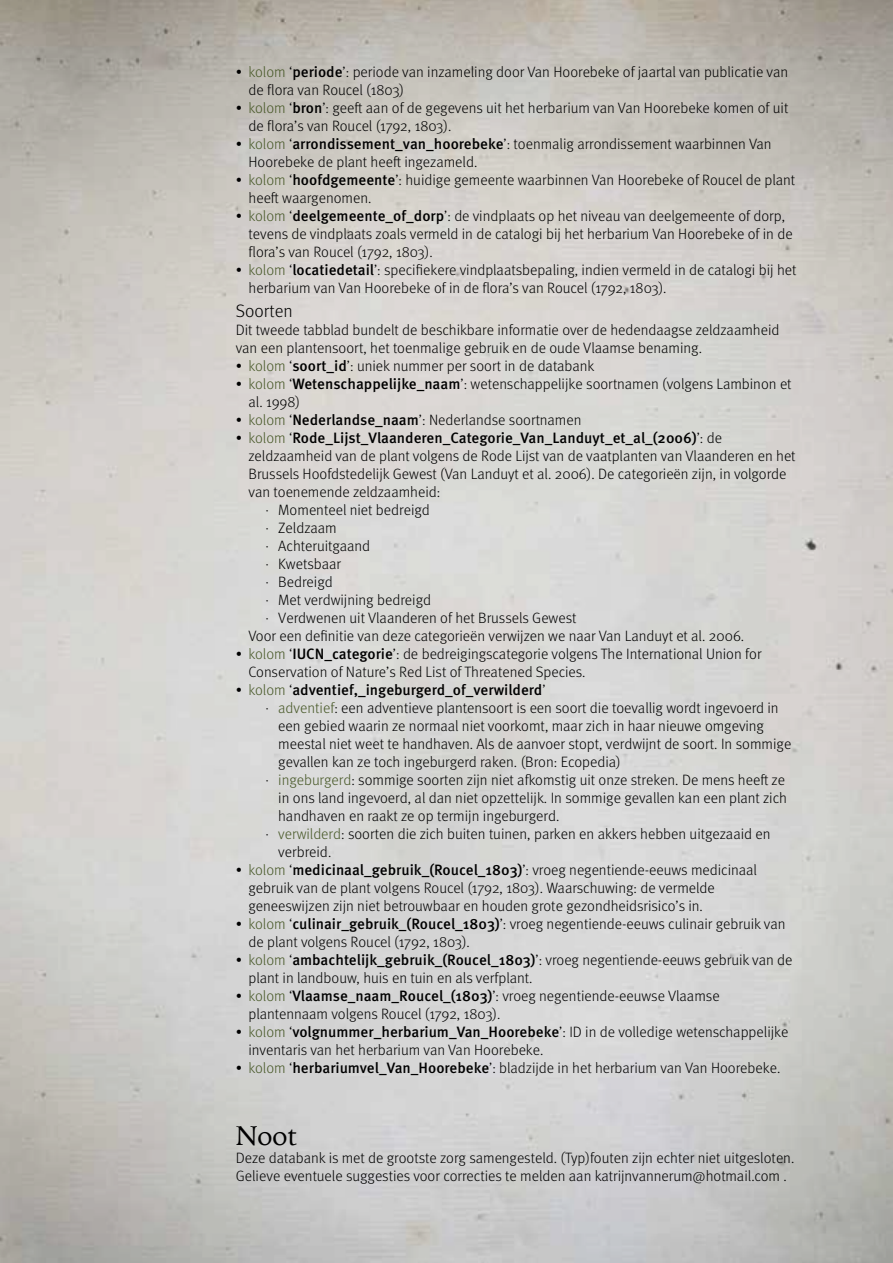
<style>
.page{position:relative;width:893px;height:1263px;background:#fff}
.page>*{position:absolute;margin:0;border:0;box-sizing:border-box;transform-origin:0 0}
.t1{font:27px "Iowan Old Style";color:#000}
.t2{font:300 18px "Meta Pro";color:#000}
.t3{font:300 15px/18px "Meta Pro";color:#000}
.t4{font:500 15px "Meta Pro";color:#000}
.s1{color:#475827}
.s2{font-weight:500}
.s3{font-weight:300}
.s4{font-weight:300;color:#475827}
</style>
<div class="page">
<img style="left:0;top:0;width:893px;height:1263px">
<p class="t3" style="left:249px;top:62px;width:541px;text-indent:-13px">• <span class="s1">kolom</span> ‘<span class="s2">periode</span>’: periode van inzameling door Van Hoorebeke of jaartal van publicatie van de flora van Roucel (1803)</p>
<p class="t3" style="left:249px;top:98px;width:541px;text-indent:-13px">• <span class="s1">kolom</span> ‘<span class="s2">bron</span>’: geeft aan of de gegevens uit het herbarium van Van Hoorebeke komen of uit de flora’s van Roucel (1792, 1803).</p>
<p class="t3" style="left:249px;top:134px;width:524px;text-indent:-13px">• <span class="s1">kolom</span> ‘<span class="s2">arrondissement_van_hoorebeke</span>’: toenmalig arrondissement waarbinnen Van<br>Hoorebeke de plant heeft ingezameld.</p>
<p class="t3" style="left:249px;top:170px;width:548px;text-indent:-13px">• <span class="s1">kolom</span> ‘<span class="s2">hoofdgemeente</span>’: huidige gemeente waarbinnen Van Hoorebeke of Roucel de plant heeft waargenomen.</p>
<p class="t3" style="left:249px;top:206px;width:546px;text-indent:-13px">• <span class="s1">kolom</span> ‘<span class="s2">deelgemeente_of_dorp</span>’: de vindplaats op het niveau van deelgemeente of dorp, tevens de vindplaats zoals vermeld in de catalogi bij het herbarium Van Hoorebeke of in de flora’s van Roucel (1792, 1803).</p>
<p class="t3" style="left:249px;top:260px;width:549px;text-indent:-13px">• <span class="s1">kolom</span> ‘<span class="s2">locatiedetail</span>’: specifiekere vindplaatsbepaling, indien vermeld in de catalogi bij het herbarium van Van Hoorebeke of in de flora’s van Roucel (1792, 1803).</p>
<p class="t2" style="left:236px;top:298px;width:59px">Soorten</p>
<p class="t3" style="left:236px;top:320px;width:545px">Dit tweede tabblad bundelt de beschikbare informatie over de hedendaagse zeldzaamheid van een plantensoort, het toenmalige gebruik en de oude Vlaamse benaming.</p>
<p class="t3" style="left:236px;top:356px;width:360px">• <span class="s1">kolom</span> ‘<span class="s2">soort_id</span>’: uniek nummer per soort in de databank</p>
<p class="t3" style="left:249px;top:374px;width:545px;text-indent:-13px">• <span class="s1">kolom</span> ‘<span class="s2">Wetenschappelijke_naam</span>’: wetenschappelijke soortnamen (volgens Lambinon et al. 1998)</p>
<p class="t3" style="left:236px;top:410px;width:347px">• <span class="s1">kolom</span> ‘<span class="s2">Nederlandse_naam</span>’: Nederlandse soortnamen</p>
<p class="t4" style="left:236px;top:426px;width:488px"><span class="s3">•</span> <span class="s4">kolom</span> <span class="s3">‘</span>Rode_Lijst_Vlaanderen_Categorie_Van_Landuyt_et_al_(2006)<span class="s3">’: de</span></p>
<p class="t3" style="left:249px;top:446px;width:549px">zeldzaamheid van de plant volgens de Rode Lijst van de vaatplanten van Vlaanderen en het</p>
<p class="t3" style="left:249px;top:464px;width:539px">Brussels Hoofdstedelijk Gewest (Van Landuyt et al. 2006). De categorieën zijn, in volgorde</p>
<p class="t3" style="left:249px;top:482px;width:193px">van toenemende zeldzaamheid:</p>
<p class="t3" style="left:266px;top:500px;width:166px">· Momenteel niet bedreigd</p>
<p class="t3" style="left:266px;top:518px;width:73px">· Zeldzaam</p>
<p class="t3" style="left:266px;top:536px;width:106px">· Achteruitgaand</p>
<p class="t3" style="left:266px;top:554px;width:77px">· Kwetsbaar</p>
<p class="t3" style="left:266px;top:572px;width:69px">· Bedreigd</p>
<p class="t3" style="left:266px;top:590px;width:167px">· Met verdwijning bedreigd</p>
<p class="t3" style="left:266px;top:608px;width:312px">· Verdwenen uit Vlaanderen of het Brussels Gewest</p>
<p class="t3" style="left:249px;top:626px;width:497px">Voor een definitie van deze categorieën verwijzen we naar Van Landuyt et al. 2006.</p>
<p class="t3" style="left:249px;top:644px;width:514px;text-indent:-13px">• <span class="s1">kolom</span> ‘<span class="s2">IUCN_categorie</span>’: de bedreigingscategorie volgens The International Union for<br>Conservation of Nature’s Red List of Threatened Species.</p>
<p class="t4" style="left:236px;top:678px;width:311px"><span class="s3">•</span> <span class="s4">kolom</span> <span class="s3">‘</span>adventief,_ingeburgerd_of_verwilderd<span class="s3">’</span></p>
<p class="t3" style="left:266px;top:698px;width:515px">· <span class="s1">adventief</span>: een adventieve plantensoort is een soort die toevallig wordt ingevoerd in</p>
<p class="t3" style="left:278px;top:716px;width:487px">een gebied waarin ze normaal niet voorkomt, maar zich in haar nieuwe omgeving</p>
<p class="t3" style="left:278px;top:734px;width:514px">meestal niet weet te handhaven. Als de aanvoer stopt, verdwijnt de soort. In sommige</p>
<p class="t3" style="left:278px;top:752px;width:344px">gevallen kan ze toch ingeburgerd raken. (Bron: Ecopedia)</p>
<p class="t3" style="left:266px;top:770px;width:521px">· <span class="s1">ingeburgerd</span>: sommige soorten zijn niet afkomstig uit onze streken. De mens heeft ze</p>
<p class="t3" style="left:278px;top:788px;width:510px">in ons land ingevoerd, al dan niet opzettelijk. In sommige gevallen kan een plant zich</p>
<p class="t3" style="left:278px;top:806px;width:283px">handhaven en raakt ze op termijn ingeburgerd.</p>
<p class="t3" style="left:266px;top:824px;width:506px">· <span class="s1">verwilderd</span>: soorten die zich buiten tuinen, parken en akkers hebben uitgezaaid en</p>
<p class="t3" style="left:278px;top:842px;width:55px">verbreid.</p>
<p class="t3" style="left:248px;top:860px;width:510px;text-indent:-13px">• <span class="s1">kolom</span> ‘<span class="s2">medicinaal_gebruik_(Roucel_1803)</span>’: vroeg negentiende-eeuws medicinaal gebruik van de plant volgens Roucel (1792, 1803). Waarschuwing: de vermelde geneeswijzen zijn niet betrouwbaar en houden grote gezondheidsrisico’s in.</p>
<p class="t3" style="left:248px;top:914px;width:538px;text-indent:-13px">• <span class="s1">kolom</span> ‘<span class="s2">culinair_gebruik_(Roucel_1803)</span>’: vroeg negentiende-eeuws culinair gebruik van de plant volgens Roucel (1792, 1803).</p>
<p class="t3" style="left:248px;top:950px;width:545px;text-indent:-13px">• <span class="s1">kolom</span> ‘<span class="s2">ambachtelijk_gebruik_(Roucel_1803)</span>’: vroeg negentiende-eeuws gebruik van de plant in landbouw, huis en tuin en als verfplant.</p>
<p class="t3" style="left:248px;top:986px;width:473px;text-indent:-13px">• <span class="s1">kolom</span> ‘<span class="s2">Vlaamse_naam_Roucel_(1803)</span>’: vroeg negentiende-eeuwse Vlaamse plantennaam volgens Roucel (1792, 1803).</p>
<p class="t3" style="left:248px;top:1022px;width:541px;text-indent:-13px">• <span class="s1">kolom</span> ‘<span class="s2">volgnummer_herbarium_Van_Hoorebeke</span>’: ID in de volledige wetenschappelijke inventaris van het herbarium van Van Hoorebeke.</p>
<p class="t3" style="left:236px;top:1058px;width:546px">• <span class="s1">kolom</span> ‘<span class="s2">herbariumvel_Van_Hoorebeke</span>’: bladzijde in het herbarium van Van Hoorebeke.</p>
<h1 class="t1" style="left:236px;top:1112px;width:63px">Noot</h1>
<p class="t3" style="left:236px;top:1148px;width:560px">Deze databank is met de grootste zorg samengesteld. (Typ)fouten zijn echter niet uitgesloten.<br>Gelieve eventuele suggesties voor correcties te melden aan katrijnvannerum@hotmail.com .</p>
</div>
